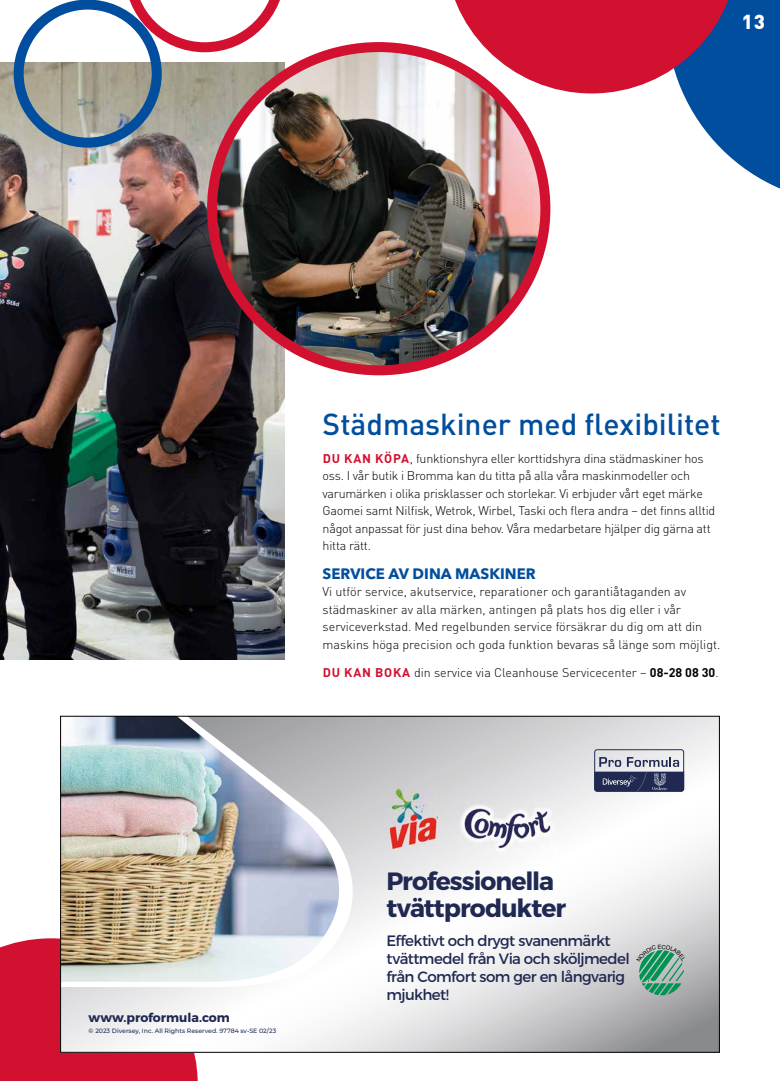
<style>
.page{position:relative;width:780px;height:1081px;background:#fff}
.page>*{position:absolute;margin:0;border:0;box-sizing:border-box;transform-origin:0 0}
.t1{font:500 30px "DIN Pro";color:#004e9d}
.t2{font:700 25px/27.5px "Montserrat";letter-spacing:-.04em;color:#1f2951}
.t3{font:900 20px "DIN Pro";color:#fff}
.t4{font:15px/18px "Montserrat";letter-spacing:-.04em;color:#1f2951}
.t5{font:700 15px "Avenir Next LT Pro";color:#004e9d}
.t6{font:300 12.5px/17.5px "DIN Pro";letter-spacing:-.02em;color:#000}
.t7{font:300 12.5px/17.5px "DIN Pro";color:#000}
.t8{font:700 12.5px "Montserrat";color:#1f2951}
.t9{font:500 6.25px "Montserrat";color:#1f2951}
.s1{font-weight:700;color:#d1112f}
.s2{font-weight:700}
</style>
<div class="page">
<img style="left:0;top:62px;width:285px;height:597px">
<svg style="left:455px;top:0;width:325px;height:204px"></svg>
<svg style="left:124px;top:0;width:156px;height:52px"></svg>
<div style="left:14px;top:0;width:148px;height:148px;border:10px solid #004e9d;border-radius:50%"></div>
<svg style="left:198px;top:718px;width:519px;height:332px"></svg>
<svg style="left:594px;top:749px;width:90px;height:42px;background:#7e8399"></svg>
<svg style="left:198px;top:718px;width:165px;height:269px"></svg>
<img style="left:62px;top:718px;width:286px;height:264px">
<img style="left:390px;top:788px;width:48px;height:60px">
<img style="left:457px;top:801px;width:100px;height:53px">
<svg style="left:0;top:938px;width:198px;height:143px"></svg>
<img style="left:212px;top:47px;width:333px;height:323px">
<div style="left:207px;top:42px;width:343px;height:333px;border:10px solid #d1112f;border-radius:50%"></div>
<svg style="left:636px;top:944px;width:50px;height:51px;background:#7cb19b"></svg>
<h3 class="t3" style="left:741px;top:8px;width:25px">13</h3>
<h1 class="t1" style="left:322px;top:403px;width:399px">Städmaskiner med flexibilitet</h1>
<p class="t6" style="left:322px;top:449px;width:394px"><span class="s1">DU KAN KÖPA</span>, funktionshyra eller korttidshyra dina städmaskiner hos oss. I vår butik i Bromma kan du titta på alla våra maskinmodeller och varumärken i olika prisklasser och storlekar. Vi erbjuder vårt eget märke Gaomei samt Nilfisk, Wetrok, Wirbel, Taski och flera andra – det finns alltid något anpassat för just dina behov. Våra medarbetare hjälper dig gärna att hitta rätt.</p>
<p class="t5" style="left:322px;top:564px;width:215px">SERVICE AV DINA MASKINER</p>
<p class="t7" style="left:322px;top:582px;width:399px">Vi utför service, akutservice, reparationer och garantiåtaganden av städmaskiner av alla märken, antingen på plats hos dig eller i vår serviceverkstad. Med regelbunden service försäkrar du dig om att din maskins höga precision och goda funktion bevaras så länge som möjligt.</p>
<p class="t7" style="left:323px;top:663px;width:397px"><span class="s1">DU KAN BOKA</span> din service via Cleanhouse Servicecenter – <span class="s2">08-28 08 30</span>.</p>
<p class="t8" style="left:89px;top:1009px;width:143px">www.proformula.com</p>
<p class="t9" style="left:89px;top:1026px;width:189px">© 2023 Diversey, Inc. All Rights Reserved. 97784 sv-SE 02/23</p>
<h2 class="t2" style="left:386px;top:867px;width:181px">Professionella tvättprodukter</h2>
<p class="t4" style="left:386px;top:931px;width:245px">Effektivt och drygt svanenmärkt tvättmedel från Via och sköljmedel från Comfort som ger en långvarig mjukhet!</p>
</div>
